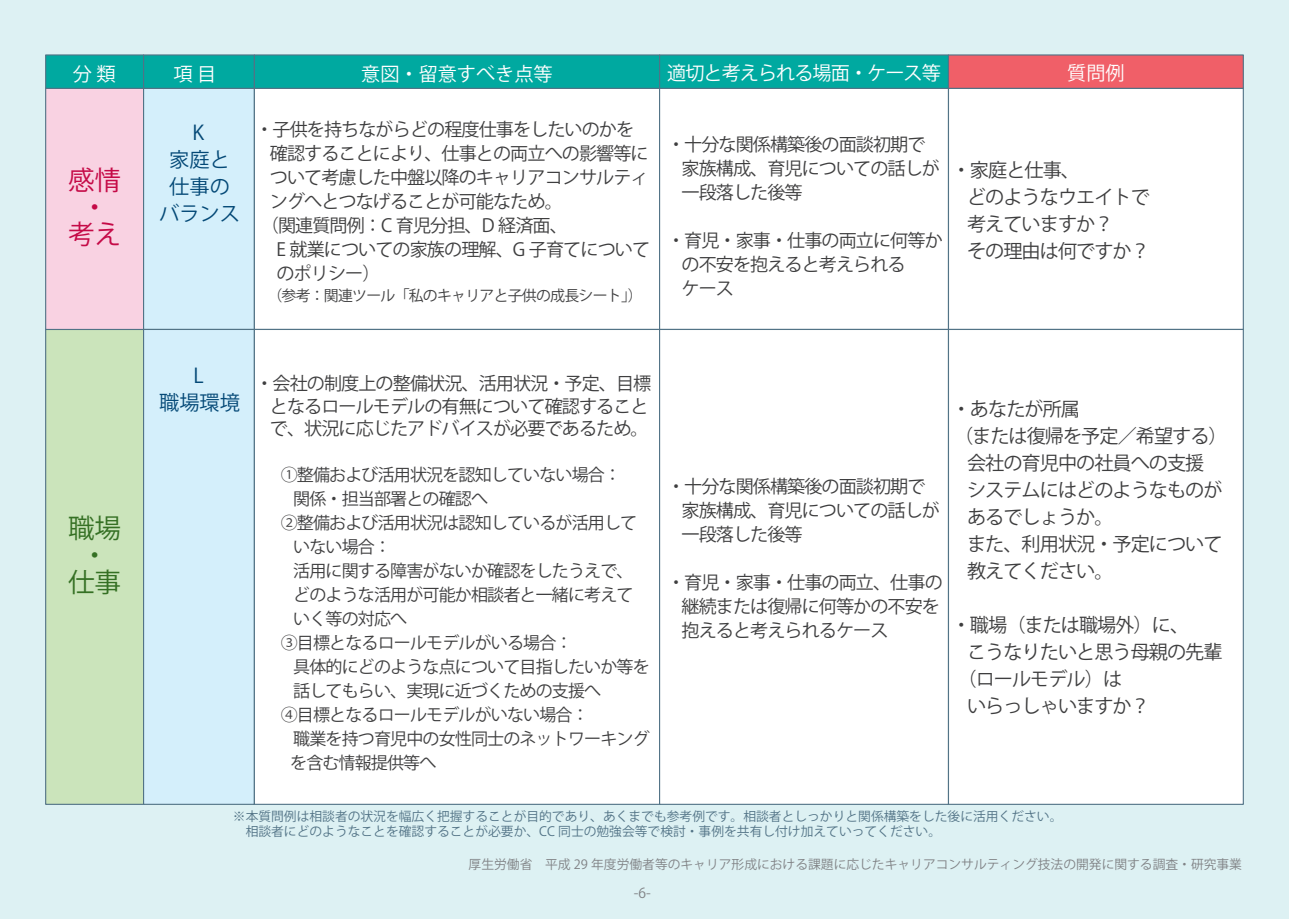
<style>
.page{position:relative;width:1289px;height:919px;background:#fff}
.page>*{position:absolute;margin:0;border:0;box-sizing:border-box;transform-origin:0 0}
.t1{font:26.55px/27px "Tsuku A Rd Gothic Bold 83 pv RKSJ H";color:#c50a47;text-align:center}
.t2{font:26.55px/27px "Tsuku A Rd Gothic Bold 83 pv RKSJ H";color:#357024;text-align:center}
.t3{font:20.25px/27px "Tsuku A Rd Gothic Bold 83 pv RKSJ H";color:#034876;text-align:center}
.t4{font:19.2px/27px "Tsuku A Rd Gothic Bold 83 pv RKSJ H";letter-spacing:-.05em;color:#3e3e3f}
.t5{font:19.2px "Tsuku A Rd Gothic Bold 83 pv RKSJ H";letter-spacing:-.05em;color:#fff}
.t6{font:19.2px "Tsuku A Rd Gothic Bold 83 pv RKSJ H";color:#fff}
.t7{font:18px/24px "Tsuku A Rd Gothic Bold 83 pv RKSJ H";letter-spacing:-.05em;color:#3e3e3f}
.t8{font:16.95px "Tsuku A Rd Gothic Bold 83 pv RKSJ H";letter-spacing:-.05em;color:#3e3e3f}
.t9{font:14.85px "Tsuku A Rd Gothic Bold 83 pv RKSJ H";letter-spacing:-.05em;color:#3e3e3f}
.t10{font:13.8px "Tsuku A Rd Gothic Bold 83 pv RKSJ H";color:#808285}
.t11{font:12.75px/15px "Tsuku A Rd Gothic Bold 83 pv RKSJ H";color:#527386}
.t12{font:12.75px "Tsuku A Rd Gothic Bold 83 pv RKSJ H";color:#808285}
</style>
<div class="page">
<div style="left:0;top:0;width:1288px;height:918px;background:#ddf1f3"></div>
<div style="left:45px;top:54px;width:99px;height:35px;background:#00a9a0;border:1px solid #527386"></div>
<div style="left:143px;top:54px;width:112px;height:35px;background:#00a9a0;border:1px solid #527386"></div>
<div style="left:254px;top:54px;width:406px;height:35px;background:#00a9a0;border:1px solid #527386"></div>
<div style="left:659px;top:54px;width:290px;height:35px;background:#00a9a0;border:1px solid #527386"></div>
<div style="left:947px;top:54px;width:296px;height:35px;background:#f05f68;border:1px solid #527386"></div>
<div style="left:45px;top:329px;width:99px;height:475px;background:#cbe4bb;border:1px solid #527386"></div>
<div style="left:45px;top:88px;width:99px;height:242px;background:#f9d2e2;border:1px solid #527386"></div>
<div style="left:143px;top:88px;width:112px;height:242px;background:#d4effb;border:1px solid #527386"></div>
<div style="left:254px;top:88px;width:406px;height:242px;background:#fff;border:1px solid #527386"></div>
<div style="left:659px;top:88px;width:290px;height:242px;background:#fff;border:1px solid #527386"></div>
<div style="left:947px;top:88px;width:296px;height:242px;background:#fff;border:1px solid #527386"></div>
<div style="left:143px;top:329px;width:112px;height:475px;background:#d4effb;border:1px solid #527386"></div>
<div style="left:254px;top:329px;width:406px;height:475px;background:#fff;border:1px solid #527386"></div>
<div style="left:659px;top:329px;width:290px;height:475px;background:#fff;border:1px solid #527386"></div>
<div style="left:947px;top:329px;width:296px;height:475px;background:#fff;border:1px solid #527386"></div>
<p class="t5" style="left:73px;top:63px;width:44px">分 類</p>
<p class="t5" style="left:173px;top:63px;width:44px">項 目</p>
<p class="t6" style="left:361px;top:63px;width:193px">意図・留意すべき点等</p>
<p class="t5" style="left:667px;top:62px;width:275px">適切と考えられる場面・ケース等</p>
<p class="t5" style="left:1067px;top:62px;width:59px">質問例</p>
<h1 class="t1" style="left:68px;top:167px;width:55px">感情・考え</h1>
<h1 class="t2" style="left:68px;top:515px;width:55px">職場・仕事</h1>
<p class="t3" style="left:159px;top:120px;width:82px">K<br>家庭と仕事のバランス</p>
<p class="t7" style="left:255px;top:118px;width:380px">・子供を持ちながらどの程度仕事をしたいのかを</p>
<p class="t7" style="left:270px;top:142px;width:380px">確認することにより、仕事との両立への影響等に</p>
<p class="t7" style="left:270px;top:166px;width:380px">ついて考慮した中盤以降のキャリアコンサルティ</p>
<p class="t7" style="left:270px;top:190px;width:294px">ングへとつなげることが可能なため。</p>
<p class="t7" style="left:261px;top:214px;width:308px">（関連質問例：C 育児分担、D 経済面、</p>
<p class="t7" style="left:276px;top:238px;width:375px">E 就業についての家族の理解、G 子育てについて</p>
<p class="t7" style="left:276px;top:262px;width:105px">のポリシー）</p>
<p class="t9" style="left:267px;top:287px;width:377px">（参考：関連ツール「私のキャリアと子供の成長シート」）</p>
<p class="t7" style="left:681px;top:133px;width:260px;text-indent:-14px">・十分な関係構築後の面談初期で家族構成、育児についての話しが一段落した後等</p>
<p class="t7" style="left:681px;top:229px;width:263px;text-indent:-14px">・育児・家事・仕事の両立に何等かの不安を抱えると考えられる<br>ケース</p>
<p class="t4" style="left:967px;top:157px;width:184px;text-indent:-15px">・家庭と仕事、<br>どのようなウエイトで考えていますか？<br>その理由は何ですか？</p>
<p class="t3" style="left:159px;top:362px;width:82px">L<br>職場環境</p>
<p class="t7" style="left:270px;top:372px;width:383px;line-height:22.5px;text-indent:-14px">・会社の制度上の整備状況、活用状況・予定、目標となるロールモデルの有無について確認することで、状況に応じたアドバイスが必要であるため。</p>
<p class="t8" style="left:281px;top:465px;width:342px">①整備および活用状況を認知していない場合：</p>
<p class="t8" style="left:293px;top:489px;width:196px">関係・担当部署との確認へ</p>
<p class="t8" style="left:281px;top:513px;width:358px">②整備および活用状況は認知しているが活用して</p>
<p class="t8" style="left:293px;top:537px;width:99px">いない場合：</p>
<p class="t8" style="left:293px;top:561px;width:342px">活用に関する障害がないか確認をしたうえで、</p>
<p class="t8" style="left:293px;top:585px;width:342px">どのような活用が可能か相談者と一緒に考えて</p>
<p class="t8" style="left:293px;top:609px;width:115px">いく等の対応へ</p>
<p class="t8" style="left:281px;top:633px;width:293px">③目標となるロールモデルがいる場合：</p>
<p class="t8" style="left:293px;top:657px;width:358px">具体的にどのような点について目指したいか等を</p>
<p class="t8" style="left:293px;top:681px;width:309px">話してもらい、実現に近づくための支援へ</p>
<p class="t8" style="left:281px;top:704px;width:309px">④目標となるロールモデルがいない場合：</p>
<p class="t8" style="left:293px;top:728px;width:358px">職業を持つ育児中の女性同士のネットワーキング</p>
<p class="t8" style="left:290px;top:752px;width:148px">を含む情報提供等へ</p>
<p class="t7" style="left:681px;top:475px;width:260px;text-indent:-14px">・十分な関係構築後の面談初期で家族構成、育児についての話しが一段落した後等</p>
<p class="t7" style="left:681px;top:571px;width:263px;text-indent:-14px">・育児・家事・仕事の両立、仕事の継続または復帰に何等かの不安を抱えると考えられるケース</p>
<p class="t4" style="left:951px;top:396px;width:130px">・あなたが所属</p>
<p class="t4" style="left:954px;top:423px;width:275px">（または復帰を予定／希望する）</p>
<p class="t4" style="left:967px;top:450px;width:239px">会社の育児中の社員への支援</p>
<p class="t4" style="left:967px;top:477px;width:257px">システムにはどのようなものが</p>
<p class="t4" style="left:967px;top:504px;width:148px">あるでしょうか。</p>
<p class="t4" style="left:967px;top:531px;width:257px">また、利用状況・予定について</p>
<p class="t4" style="left:967px;top:558px;width:148px">教えてください。</p>
<p class="t4" style="left:951px;top:612px;width:239px">・職場（または職場外）に、</p>
<p class="t4" style="left:967px;top:639px;width:257px">こうなりたいと思う母親の先輩</p>
<p class="t4" style="left:957px;top:666px;width:166px">（ロールモデル）は</p>
<p class="t4" style="left:967px;top:693px;width:184px">いらっしゃいますか？</p>
<p class="t11" style="left:233px;top:809px;width:831px">※本質問例は相談者の状況を幅広く把握することが目的であり、あくまでも参考例です。相談者としっかりと関係構築をした後に活用ください。　相談者にどのようなことを確認することが必要か、CC 同士の勉強会等で検討・事例を共有し付け加えていってください。</p>
<p class="t12" style="left:468px;top:857px;width:775px">厚生労働省　平成 29 年度労働者等のキャリア形成における課題に応じたキャリアコンサルティング技法の開発に関する調査・研究事業</p>
<p class="t10" style="left:633px;top:884px;width:19px">-6-</p>
</div>
